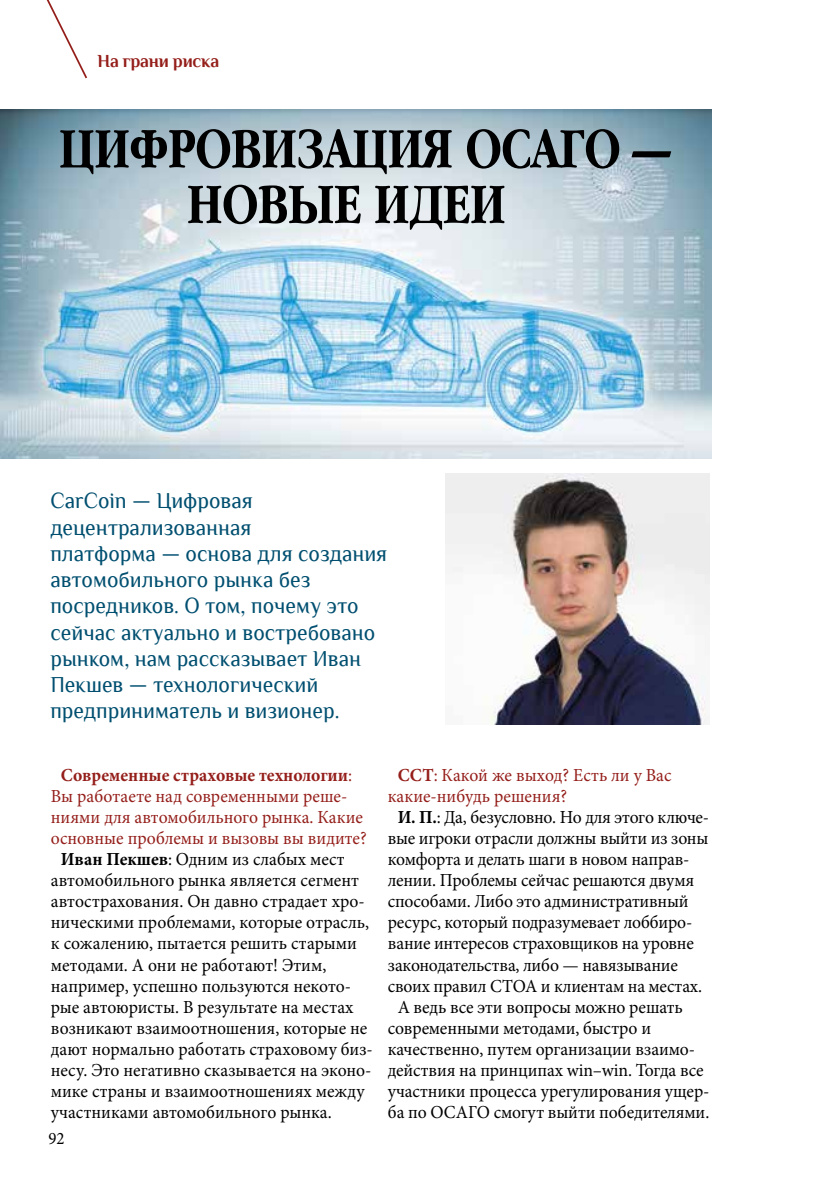
<style>
.page{position:relative;width:819px;height:1191px;background:#fff}
.page>*{position:absolute;margin:0;border:0;box-sizing:border-box;transform-origin:0 0}
.t1{font:700 59.15px/55.5px "Garamond Narrow";letter-spacing:-.01em;color:#000;scale:.96 1}
.t2{font:22.75px/26.2px "Philosopher";color:#004f70;scale:.95 1}
.t3{font:18.38px "Minion Pro";letter-spacing:-.005em;color:#000;scale:.96 1}
.t4{font:18.38px "Minion Pro";color:#941e1a;scale:.96 1}
.t5{font:700 18.38px "Minion Pro";color:#941e1a;scale:.96 1}
.t6{font:700 18.38px "Philosopher";letter-spacing:-.01em;color:#941e1a;scale:.96 1}
.t7{font:17.5px "Minion Pro";color:#000;scale:.96 1}
.s1{font-weight:400}
.s2{font-weight:700}
</style>
<div class="page">
<svg style="left:46px;top:0;width:41px;height:79px"></svg>
<img style="left:0;top:109px;width:711px;height:350px">
<img style="left:445px;top:473px;width:264px;height:251px">
<p class="t6" style="left:97px;top:51px;width:128px">На грани риска</p>
<h1 class="t1" style="left:187px;top:121px;width:504px;text-indent:-128px">ЦИФРОВИЗАЦИЯ ОСАГО —<br>НОВЫЕ ИДЕИ</h1>
<p class="t2" style="left:50px;top:488px;width:356px">CarCoin — Цифровая децентрализованная<br>платформа — основа для создания автомобильного рынка без посредников. О том, почему это сейчас актуально и востребовано рынком, нам рассказывает Иван<br>Пекшев — технологический предприниматель и визионер.</p>
<p class="t5" style="left:61px;top:762px;width:305px">Современные страховые технологии<span class="s1">:</span></p>
<p class="t4" style="left:51px;top:784px;width:310px">Вы работаете над современными реше-</p>
<p class="t4" style="left:51px;top:805px;width:326px">ниями для автомобильного рынка. Какие</p>
<p class="t4" style="left:51px;top:826px;width:330px">основные проблемы и вызовы вы видите?</p>
<p class="t3" style="left:61px;top:847px;width:297px"><span class="s2">Иван Пекшев</span>: Одним из слабых мест</p>
<p class="t3" style="left:51px;top:868px;width:322px">автомобильного рынка является сегмент</p>
<p class="t3" style="left:51px;top:889px;width:328px">автострахования. Он давно страдает хро-</p>
<p class="t3" style="left:51px;top:910px;width:333px">ническими проблемами, которые отрасль,</p>
<p class="t3" style="left:51px;top:931px;width:320px">к сожалению, пытается решить старыми</p>
<p class="t3" style="left:51px;top:952px;width:288px">методами. А они не работают! Этим,</p>
<p class="t3" style="left:51px;top:973px;width:314px">например, успешно пользуются некото-</p>
<p class="t3" style="left:51px;top:994px;width:316px">рые автоюристы. В результате на местах</p>
<p class="t3" style="left:51px;top:1015px;width:331px">возникают взаимоотношения, которые не</p>
<p class="t3" style="left:51px;top:1036px;width:337px">дают нормально работать страховому биз-</p>
<p class="t3" style="left:51px;top:1057px;width:335px">несу. Это негативно сказывается на эконо-</p>
<p class="t3" style="left:51px;top:1078px;width:328px">мике страны и взаимоотношениях между</p>
<p class="t3" style="left:51px;top:1099px;width:294px">участниками автомобильного рынка.</p>
<p class="t7" style="left:48px;top:1126px;width:18px">92</p>
<p class="t4" style="left:397px;top:763px;width:287px"><span class="s2">ССТ</span>: Какой же выход? Есть ли у Вас</p>
<p class="t4" style="left:388px;top:784px;width:188px">какие-нибудь решения?</p>
<p class="t3" style="left:397px;top:805px;width:326px"><span class="s2">И. П.</span>: Да, безусловно. Но для этого ключе-</p>
<p class="t3" style="left:388px;top:826px;width:335px">вые игроки отрасли должны выйти из зоны</p>
<p class="t3" style="left:388px;top:847px;width:316px">комфорта и делать шаги в новом направ-</p>
<p class="t3" style="left:388px;top:868px;width:321px">лении. Проблемы сейчас решаются двумя</p>
<p class="t3" style="left:388px;top:889px;width:315px">способами. Либо это административный</p>
<p class="t3" style="left:388px;top:910px;width:319px">ресурс, который подразумевает лоббиро-</p>
<p class="t3" style="left:388px;top:931px;width:320px">вание интересов страховщиков на уровне</p>
<p class="t3" style="left:388px;top:952px;width:304px">законодательства, либо — навязывание</p>
<p class="t3" style="left:388px;top:973px;width:329px">своих правил СТОА и клиентам на местах.</p>
<p class="t3" style="left:397px;top:994px;width:298px">А ведь все эти вопросы можно решать</p>
<p class="t3" style="left:388px;top:1015px;width:276px">современными методами, быстро и</p>
<p class="t3" style="left:388px;top:1036px;width:321px">качественно, путем организации взаимо-</p>
<p class="t3" style="left:388px;top:1057px;width:330px">действия на принципах win–win. Тогда все</p>
<p class="t3" style="left:388px;top:1078px;width:336px">участники процесса урегулирования ущер-</p>
<p class="t3" style="left:388px;top:1099px;width:336px">ба по ОСАГО смогут выйти победителями.</p>
</div>
